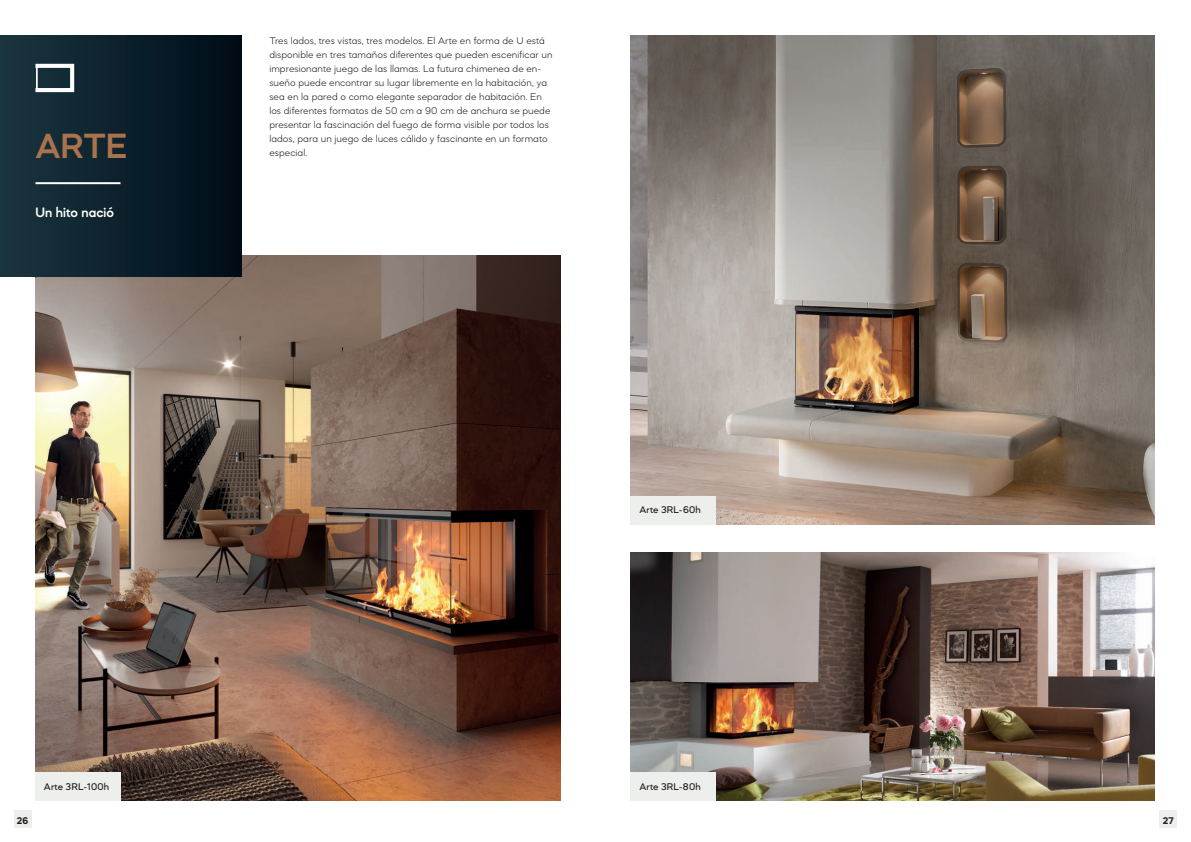
<style>
.page{position:relative;width:1191px;height:842px;background:#fff}
.page>*{position:absolute;margin:0;border:0;box-sizing:border-box;transform-origin:0 0}
.t1{font:600 36px "Mazzard M";color:#ab724e}
.t2{font:600 14px "Mazzard M";color:#fff}
.t3{font:300 10px/14px "Mazzard M";letter-spacing:.005em;color:#231f20}
.t4{font:500 10px "Mazzard M";letter-spacing:.015em;color:#231f20}
.t5{font:700 10px "Mazzard M";color:#231f20}
</style>
<div class="page">
<img style="left:35px;top:255px;width:525px;height:546px">
<img style="left:631px;top:35px;width:524px;height:489px">
<img style="left:631px;top:553px;width:524px;height:248px">
<div style="left:35px;top:772px;width:85px;height:29px;background:#edefed"></div>
<div style="left:631px;top:496px;width:85px;height:28px;background:#edefed"></div>
<div style="left:631px;top:772px;width:85px;height:29px;background:#edefed"></div>
<div style="left:0;top:35px;width:241px;height:241px;background:linear-gradient(to right,#1a363f,#000c17)"></div>
<hr style="left:35px;top:182px;width:85px;height:2px;background:#fff">
<svg style="left:35px;top:64px;width:39px;height:28px"></svg>
<div style="left:14px;top:811px;width:17px;height:17px;background:#edefed"></div>
<div style="left:1159px;top:811px;width:17px;height:17px;background:#edefed"></div>
<h1 class="t1" style="left:35px;top:124px;width:93px">ARTE</h1>
<h2 class="t2" style="left:35px;top:204px;width:80px">Un hito nació</h2>
<p class="t4" style="left:44px;top:780px;width:67px">Arte 3RL-100h</p>
<p class="t3" style="left:269px;top:33px;width:285px">Tres lados, tres vistas, tres modelos. El Arte en forma de U está disponible en tres tamaños diferentes que pueden escenificar un impresionante juego de las llamas. La futura chimenea de en&shy;sueño puede encontrar su lugar libremente en la habitación, ya sea en la pared o como elegante separador de habitación. En los diferentes formatos de 50 cm a 90 cm de anchura se puede presentar la fascinación del fuego de forma visible por todos los lados, para un juego de luces cálido y fascinante en un formato especial.</p>
<p class="t4" style="left:639px;top:504px;width:63px">Arte 3RL-60h</p>
<p class="t4" style="left:639px;top:780px;width:63px">Arte 3RL-80h</p>
<p class="t5" style="left:17px;top:814px;width:13px">26</p>
<p class="t5" style="left:1162px;top:814px;width:12px">27</p>
</div>
